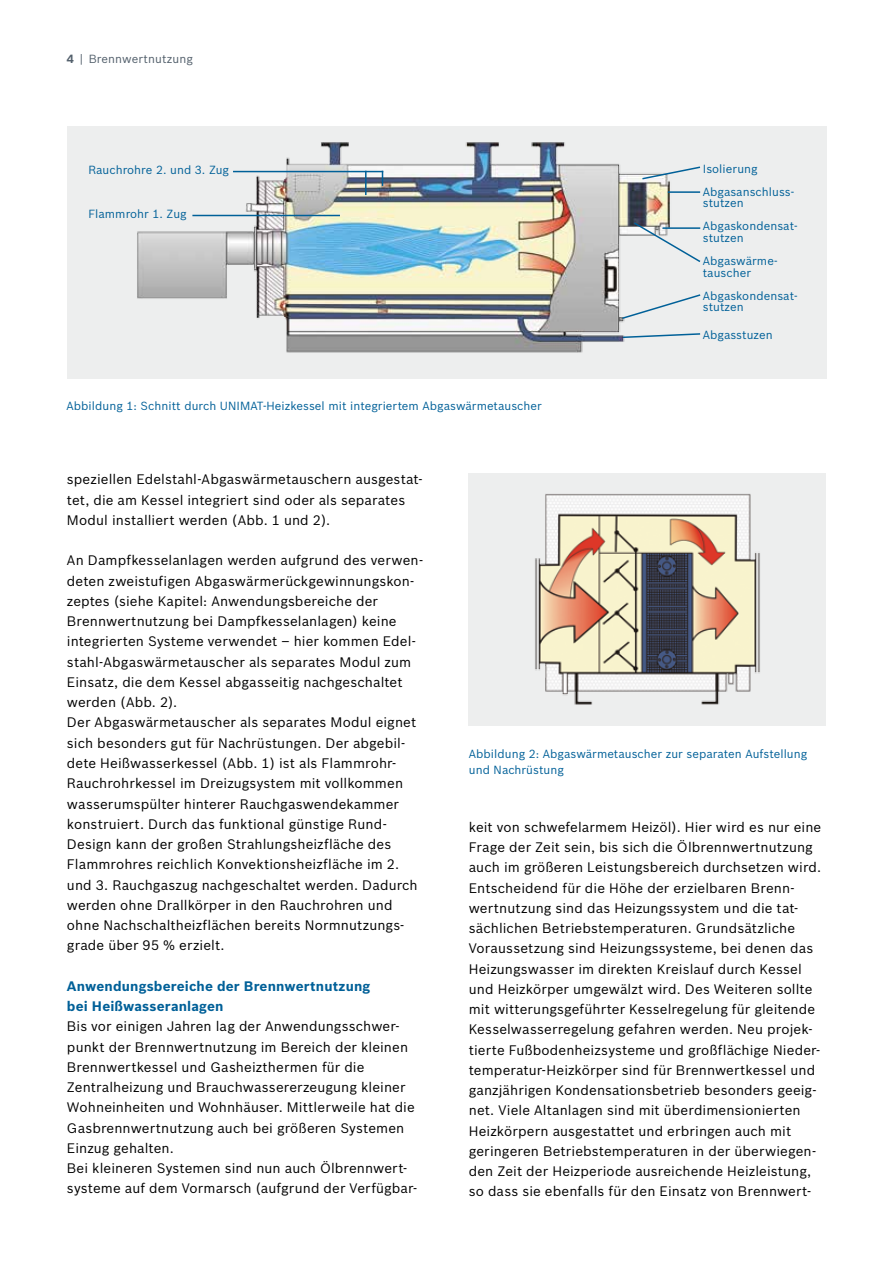
<style>
.page{position:relative;width:893px;height:1263px;background:#fff}
.page>*{position:absolute;margin:0;border:0;box-sizing:border-box;transform-origin:0 0}
.t1{font:13.5px/20.2px "Bosch Sans";letter-spacing:.01em;color:#000}
.t2{font:700 13.5px/20.2px "Bosch Sans";letter-spacing:.01em;color:#006098}
.t3{font:11.55px/23.1px "Bosch Sans";letter-spacing:.005em;color:#006098}
.t4{font:11.55px "Bosch Sans";letter-spacing:.01em;color:#525f6b}
.s1{font-weight:700}
</style>
<div class="page">
<div style="left:67px;top:126px;width:760px;height:253px;background:#edeeee"></div>
<img style="left:137px;top:142px;width:533px;height:211px">
<div style="left:469px;top:474px;width:357px;height:252px;background:#edeeee"></div>
<img style="left:535px;top:493px;width:225px;height:212px">
<hr style="left:233px;top:171px;width:150px;height:1px;background:#006098">
<hr style="left:192px;top:215px;width:148px;height:1px;background:#006098">
<hr style="left:668px;top:191px;width:32px;height:2px;background:#006098">
<svg style="left:621px;top:332px;width:80px;height:7px"></svg>
<svg style="left:621px;top:293px;width:80px;height:27px"></svg>
<svg style="left:632px;top:221px;width:69px;height:43px"></svg>
<svg style="left:641px;top:165px;width:60px;height:15px"></svg>
<svg style="left:382px;top:172px;width:1px;height:14px"></svg>
<hr style="left:365px;top:171px;width:2px;height:24px;background:#006098">
<p class="t4" style="left:67px;top:52px;width:128px"><span class="s1">4</span> | Brennwertnutzung</p>
<p class="t3" style="left:88px;top:158px;width:142px">Rauchrohre 2. und 3. Zug</p>
<p class="t3" style="left:88px;top:202px;width:100px">Flammrohr 1. Zug</p>
<p class="t3" style="left:67px;top:394px;width:477px">Abbildung 1: Schnitt durch UNIMAT-Heizkessel mit integriertem Abgaswärmetauscher</p>
<p class="t3" style="left:703px;top:157px;width:93px">Isolierung<br>Abgasanschluss-</p>
<p class="t3" style="left:703px;top:191px;width:96px">stutzen<br>Abgaskondensat-</p>
<p class="t3" style="left:703px;top:226px;width:76px">stutzen<br>Abgaswärme-</p>
<p class="t3" style="left:703px;top:261px;width:96px">tauscher<br>Abgaskondensat-</p>
<p class="t3" style="left:703px;top:295px;width:43px">stutzen</p>
<p class="t3" style="left:703px;top:323px;width:72px">Abgasstuzen</p>
<p class="t1" style="left:67px;top:469px;width:357px">speziellen Edelstahl-Abgaswärmetauschern ausgestat&shy;tet, die am Kessel integriert sind oder als separates<br>Modul installiert werden (Abb. 1 und 2).</p>
<p class="t1" style="left:67px;top:550px;width:358px">An Dampfkesselanlagen werden aufgrund des verwen&shy;deten zweistufigen Abgaswärmerückgewinnungskon&shy;zeptes (siehe Kapitel: Anwendungsbereiche der Brennwertnutzung bei Dampfkesselanlagen) keine integrierten Systeme verwendet – hier kommen Edel&shy;stahl-Abgaswärmetauscher als separates Modul zum Einsatz, die dem Kessel abgasseitig nachgeschaltet werden (Abb. 2).<br>Der Abgaswärmetauscher als separates Modul eignet sich besonders gut für Nachrüstungen. Der abgebil&shy;dete Heißwasserkessel (Abb. 1) ist als Flammrohr-Rauchrohrkessel im Dreizugsystem mit vollkommen wasserumspülter hinterer Rauchgaswendekammer konstruiert. Durch das funktional günstige Rund-Design kann der großen Strahlungsheizfläche des Flammrohres reichlich Konvektionsheizfläche im 2. und 3. Rauchgaszug nachgeschaltet werden. Dadurch werden ohne Drallkörper in den Rauchrohren und ohne Nachschaltheizflächen bereits Normnutzungs&shy;grade über 95 % erzielt.</p>
<p class="t2" style="left:67px;top:976px;width:305px">Anwendungsbereiche der Brennwertnutzung bei Heißwasseranlagen</p>
<p class="t1" style="left:67px;top:1016px;width:352px">Bis vor einigen Jahren lag der Anwendungsschwer&shy;punkt der Brennwertnutzung im Bereich der kleinen Brennwertkessel und Gasheizthermen für die Zentralheizung und Brauchwassererzeugung kleiner Wohneinheiten und Wohnhäuser. Mittlerweile hat die Gasbrennwertnutzung auch bei größeren Systemen Einzug gehalten.<br>Bei kleineren Systemen sind nun auch Ölbrennwert&shy;systeme auf dem Vormarsch (aufgrund der Verfügbar-</p>
<p class="t3" style="left:469px;top:745px;width:340px;line-height:16.4px">Abbildung 2: Abgaswärmetauscher zur separaten Aufstellung und Nachrüstung</p>
<p class="t1" style="left:469px;top:817px;width:354px">keit von schwefelarmem Heizöl). Hier wird es nur eine Frage der Zeit sein, bis sich die Ölbrennwertnutzung auch im größeren Leistungsbereich durchsetzen wird.<br>Entscheidend für die Höhe der erzielbaren Brenn&shy;wertnutzung sind das Heizungssystem und die tat&shy;sächlichen Betriebstemperaturen. Grundsätzliche Voraussetzung sind Heizungssysteme, bei denen das Heizungswasser im direkten Kreislauf durch Kessel und Heizkörper umgewälzt wird. Des Weiteren sollte mit witterungsgeführter Kesselregelung für gleitende Kesselwasserregelung gefahren werden. Neu projek&shy;tierte Fußbodenheizsysteme und großflächige Nieder&shy;temperatur-Heizkörper sind für Brennwertkessel und ganzjährigen Kondensationsbetrieb besonders geeig&shy;net. Viele Altanlagen sind mit überdimensionierten Heizkörpern ausgestattet und erbringen auch mit geringeren Betriebstemperaturen in der überwiegen&shy;den Zeit der Heizperiode ausreichende Heizleistung, so dass sie ebenfalls für den Einsatz von Brennwert-</p>
</div>
